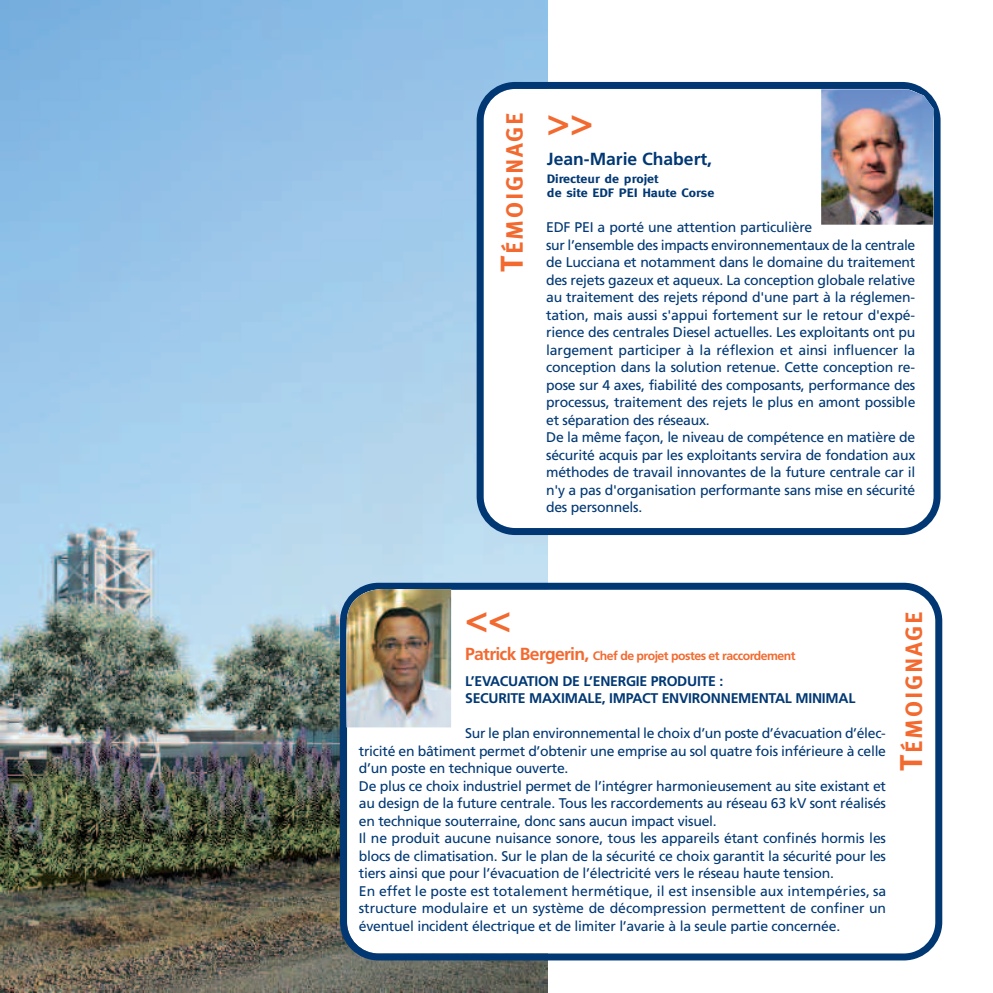
<style>
.page{position:relative;width:993px;height:993px;background:#fff}
.page>*{position:absolute;margin:0;border:0;box-sizing:border-box;transform-origin:0 0}
.t1{font:700 38.5px "Frutiger";color:#f26a30}
.t2{font:700 23.62px "Meta Plus";letter-spacing:.07em;color:#f26a30}
.t3{font:700 17.5px "Frutiger";color:#013874}
.t4{font:14px/17.5px "Frutiger";letter-spacing:-.02em;color:#013874}
.t5{font:700 14px/17.5px "Frutiger";letter-spacing:-.02em;color:#013874}
.t6{font:700 12.25px "Frutiger";letter-spacing:-.04em;color:#f26a30}
.t7{font:700 12.25px/14.7px "Meta";color:#013874;scale:1.15 1}
.s1{font-size:31.5px}
.s2{font-size:17.5px}
</style>
<div class="page">
<img style="left:0;top:0;width:547px;height:992px">
<svg style="left:476px;top:82px;width:464px;height:453px"></svg>
<svg style="left:340px;top:582px;width:601px;height:378px"></svg>
<img style="left:820px;top:89px;width:113px;height:135px">
<img style="left:345px;top:589px;width:106px;height:138px">
<h2 class="t2" style="left:500px;top:272px;width:161px;rotate:-90deg"><span class="s1">T</span>ÉMOIGNAGE</h2>
<h1 class="t1" style="left:546px;top:106px;width:48px">&gt;&gt;</h1>
<p class="t3" style="left:546px;top:152px;width:167px">Jean-Marie Chabert,</p>
<p class="t7" style="left:546px;top:171px;width:147px">Directeur de projet<br>de site EDF PEI Haute Corse</p>
<p class="t4" style="left:546px;top:219px;width:370px">EDF PEI a porté une attention particulière<br>sur l’ensemble des impacts environnementaux de la centrale de Lucciana et notamment dans le domaine du traitement des rejets gazeux et aqueux. La conception globale relative au traitement des rejets répond d'une part à la réglemen&shy;tation, mais aussi s'appui fortement sur le retour d'expé&shy;rience des centrales Diesel actuelles. Les exploitants ont pu largement participer à la réflexion et ainsi influencer la conception dans la solution retenue. Cette conception re&shy;pose sur 4 axes, fiabilité des composants, performance des processus, traitement des rejets le plus en amont possible et séparation des réseaux.<br>De la même façon, le niveau de compétence en matière de sécurité acquis par les exploitants servira de fondation aux méthodes de travail innovantes de la future centrale car il n'y a pas d'organisation performante sans mise en sécurité des personnels.</p>
<h1 class="t1" style="left:465px;top:602px;width:48px">&lt;&lt;</h1>
<p class="t6" style="left:465px;top:650px;width:332px"><span class="s2">Patrick Bergerin,</span> Chef de projet postes et raccordement</p>
<p class="t5" style="left:465px;top:672px;width:391px">L’EVACUATION DE L’ENERGIE PRODUITE :<br>SECURITE MAXIMALE, IMPACT ENVIRONNEMENTAL MINIMAL</p>
<p class="t4" style="left:359px;top:725px;width:528px;text-indent:106px">Sur le plan environnemental le choix d’un poste d’évacuation d’élec&shy;tricité en bâtiment permet d’obtenir une emprise au sol quatre fois inférieure à celle d’un poste en technique ouverte.<br>De plus ce choix industriel permet de l’intégrer harmonieusement au site existant et au design de la future centrale. Tous les raccordements au réseau 63 kV sont réalisés en technique souterraine, donc sans aucun impact visuel.<br>Il ne produit aucune nuisance sonore, tous les appareils étant confinés hormis les blocs de climatisation. Sur le plan de la sécurité ce choix garantit la sécurité pour les tiers ainsi que pour l’évacuation de l’électricité vers le réseau haute tension.<br>En effet le poste est totalement hermétique, il est insensible aux intempéries, sa structure modulaire et un système de décompression permettent de confiner un éventuel incident électrique et de limiter l’avarie à la seule partie concernée.</p>
<h2 class="t2" style="left:899px;top:770px;width:161px;rotate:-90deg"><span class="s1">T</span>ÉMOIGNAGE</h2>
</div>
